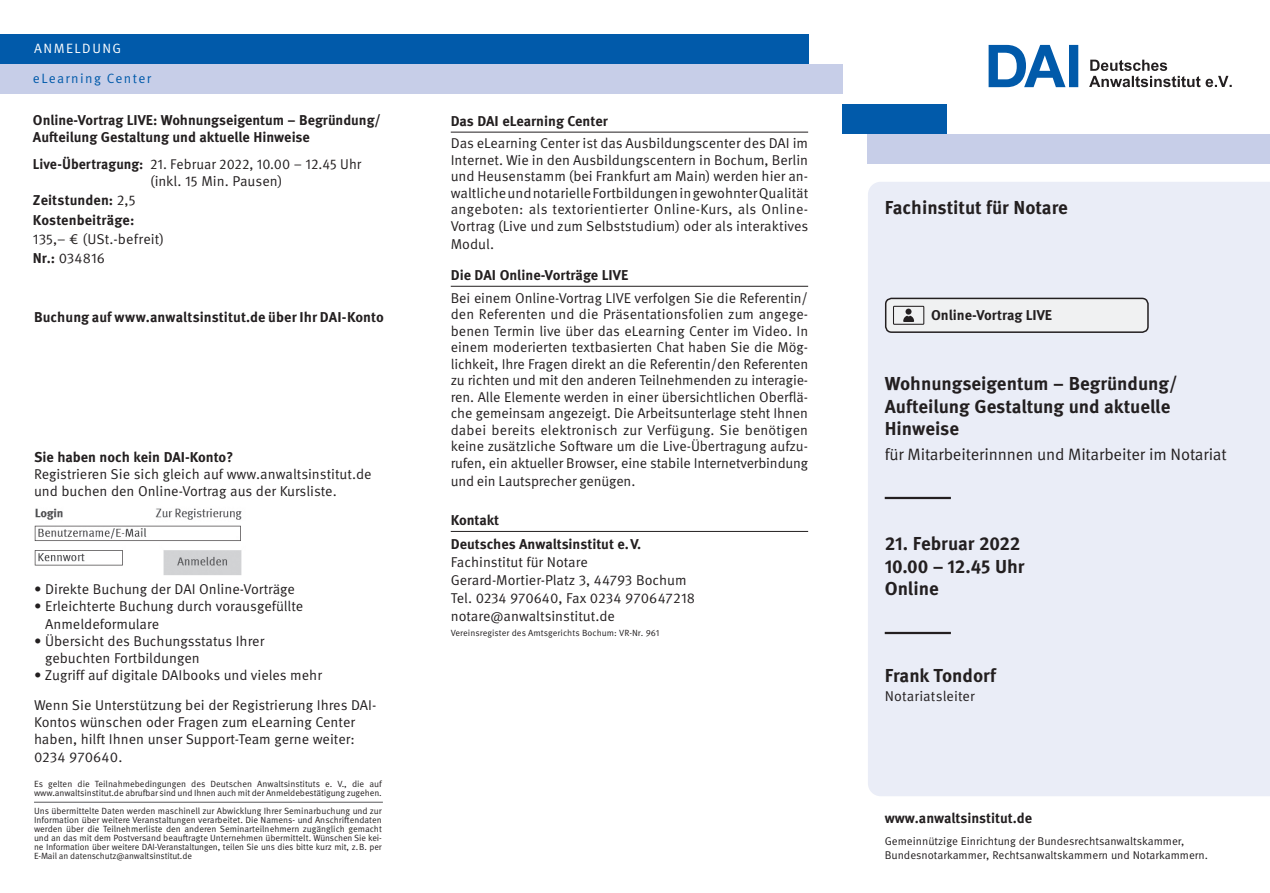
<style>
.page{position:relative;width:1270px;height:893px;background:#fff}
.page>*{position:absolute;margin:0;border:0;box-sizing:border-box;transform-origin:0 0}
.t1{font:700 18.75px/22.5px "Meta OT";color:#231f20}
.t2{font:16.5px "Meta OT Norm";letter-spacing:-.01em;color:#231f20}
.t3{font:14.25px/16.5px "Meta OT Norm";color:#231f20}
.t4{font:700 14.25px/17.1px "Meta OT";color:#231f20}
.t5{font:14.1px "Meta OT Norm";letter-spacing:.005em;color:#231f20}
.t6{font:13.5px "Meta OT Norm";letter-spacing:.1em;color:#015aaa}
.t7{font:13.5px "Meta OT Norm";letter-spacing:.11em;color:#fff}
.t8{font:11.25px/13.5px "Meta OT Norm";color:#231f20}
.t9{font:9px/9px "Meta OT Norm";letter-spacing:-.01em;color:#231f20}
.s1{font-family:"Meta OT Norm";font-weight:400;font-size:14.1px}
.s2{font-family:"Meta OT Norm";font-weight:400}
.s3{font-family:"Meta OT";font-weight:700;font-size:14.25px}
</style>
<div class="page">
<div style="left:0;top:64px;width:842px;height:30px;background:#c7cee8"></div>
<svg style="left:988px;top:45px;width:90px;height:42px"></svg>
<div style="left:868px;top:182px;width:401px;height:614px;background:#eaedf7"></div>
<div style="left:867px;top:134px;width:402px;height:30px;background:#c7cee8"></div>
<div style="left:0;top:34px;width:808px;height:30px;background:#015aaa"></div>
<div style="left:842px;top:104px;width:104px;height:30px;background:#015aaa"></div>
<svg style="left:1089px;top:60px;width:142px;height:27px"></svg>
<hr style="left:884px;top:497px;width:66px;height:2px;background:#231f20">
<hr style="left:884px;top:632px;width:66px;height:2px;background:#231f20">
<div style="left:885px;top:298px;width:262px;height:34px;background:#f0f1f2;border-radius:6px"></div>
<div style="left:884px;top:298px;width:264px;height:35px;border:2px solid #231f20;border-radius:6px"></div>
<div style="left:892px;top:306px;width:32px;height:19px;border:1px solid #231f20"></div>
<svg style="left:903px;top:309px;width:11px;height:13px"></svg>
<img style="left:34px;top:508px;width:208px;height:67px">
<hr style="left:34px;top:802px;width:349px;height:1px;background:#57585a">
<hr style="left:450px;top:132px;width:358px;height:1px;background:#231f20">
<hr style="left:450px;top:286px;width:358px;height:1px;background:#231f20">
<hr style="left:450px;top:531px;width:358px;height:1px;background:#231f20">
<p class="t7" style="left:34px;top:40px;width:89px">ANMELDUNG</p>
<p class="t6" style="left:33px;top:70px;width:120px">eLearning Center</p>
<p class="t4" style="left:33px;top:111px;width:349px">Online-Vortrag LIVE: Wohnungseigentum – Begründung/<br>Aufteilung Gestaltung und aktuelle Hinweise</p>
<p class="t4" style="left:33px;top:156px;width:330px">Live-Übertragung: <span class="s1">21. Februar 2022</span><span class="s2">, 10.00 – 12.45 Uhr</span></p>
<p class="t3" style="left:150px;top:173px;width:134px">(inkl. 15 Min. Pausen)</p>
<p class="t4" style="left:33px;top:191px;width:104px;line-height:19.2px">Zeitstunden: <span class="s2">2,5<br></span>Kostenbeiträge:</p>
<p class="t3" style="left:33px;top:231px;width:133px">135,– € (USt.-befreit)</p>
<p class="t5" style="left:33px;top:250px;width:73px"><span class="s3">Nr.:</span> 034816</p>
<p class="t4" style="left:34px;top:308px;width:351px">Buchung auf www.anwaltsinstitut.de über Ihr DAI-Konto</p>
<p class="t4" style="left:34px;top:448px;width:201px">Sie haben noch kein DAI-Konto?</p>
<p class="t3" style="left:34px;top:465px;width:339px;line-height:17.1px">Registrieren Sie sich gleich auf www.anwaltsinstitut.de und buchen den Online-Vortrag aus der Kursliste.</p>
<p class="t3" style="left:34px;top:581px;width:262px">• Direkte Buchung der DAI Online-Vorträge</p>
<p class="t3" style="left:45px;top:598px;width:260px;line-height:17.1px;text-indent:-11px">• Erleichterte Buchung durch vorausgefüllte<br>Anmeldeformulare</p>
<p class="t3" style="left:45px;top:632px;width:221px;line-height:17.1px;text-indent:-11px">• Übersicht des Buchungsstatus Ihrer gebuchten Fortbildungen</p>
<p class="t3" style="left:34px;top:660px;width:344px;line-height:29.8px">• Zugriff auf digitale DAIbooks und vieles mehr<br>Wenn Sie Unterstützung bei der Registrierung Ihres DAI-</p>
<p class="t3" style="left:34px;top:713px;width:322px;line-height:17.5px;text-align:justify">Kontos wünschen oder Fragen zum eLearning Center haben, hilft Ihnen unser Support-Team gerne weiter:<br>0234 970640.</p>
<p class="t9" style="left:34px;top:780px;width:349px">Es gelten die Teilnahmebedingungen des Deutschen Anwaltsinstituts e. V., die auf www.anwaltsinstitut.de abrufbar sind und Ihnen auch mit der Anmeldebestätigung zugehen.</p>
<p class="t9" style="left:34px;top:806px;width:349px;text-align:justify">Uns übermittelte Daten werden maschinell zur Abwicklung Ihrer Seminarbuchung und zur Information über weitere Veranstaltungen verarbeitet. Die Namens- und Anschriftendaten werden über die Teilnehmerliste den anderen Seminarteilnehmern zugänglich gemacht und an das mit dem Postversand beauftragte Unternehmen übermittelt. Wünschen Sie kei&shy;ne Information über weitere DAI-Veranstaltungen, teilen Sie uns dies bitte kurz mit, z.B. per E-Mail an datenschutz@anwaltsinstitut.de</p>
<p class="t4" style="left:450px;top:112px;width:158px">Das DAI eLearning Center</p>
<p class="t3" style="left:450px;top:135px;width:359px;text-align:justify">Das eLearning Center ist das Ausbildungscenter des DAI im Internet. Wie in den Ausbildungscentern in Bochum, Berlin und Heusenstamm (bei Frankfurt am Main) werden hier an&shy;waltliche und notarielle Fortbildungen in gewohnter Qualität angeboten: als textorientierter Online-Kurs, als Online-Vortrag (Live und zum Selbststudium) oder als interaktives</p>
<p class="t3" style="left:450px;top:236px;width:45px">Modul.</p>
<p class="t4" style="left:450px;top:266px;width:179px">Die DAI Online-Vorträge LIVE</p>
<p class="t3" style="left:450px;top:290px;width:359px;text-align:justify">Bei einem Online-Vortrag LIVE verfolgen Sie die Referentin/ den Referenten und die Präsentationsfolien zum angege&shy;benen Termin live über das eLearning Center im Video. In einem moderierten textbasierten Chat haben Sie die Mög&shy;lichkeit, Ihre Fragen direkt an die Referentin/den Referenten zu richten und mit den anderen Teilnehmenden zu interagie&shy;ren. Alle Elemente werden in einer übersichtlichen Oberflä&shy;che gemeinsam angezeigt. Die Arbeitsunterlage steht Ihnen dabei bereits elektronisch zur Verfügung. Sie benötigen keine zusätzliche Software um die Live-Übertragung aufzu&shy;rufen, ein aktueller Browser, eine stabile Internetverbindung</p>
<p class="t3" style="left:450px;top:473px;width:186px">und ein Lautsprecher genügen.</p>
<p class="t4" style="left:450px;top:508px;width:192px;line-height:24.5px">Kontakt<br>Deutsches Anwaltsinstitut e.V.</p>
<p class="t3" style="left:450px;top:553px;width:246px;line-height:18px">Fachinstitut für Notare<br>Gerard-Mortier-Platz 3, 44793 Bochum<br>Tel. 0234 970640, Fax 0234 970647218 notare@anwaltsinstitut.de</p>
<p class="t9" style="left:450px;top:629px;width:210px">Vereinsregister des Amtsgerichts Bochum: VR-Nr. 961</p>
<h1 class="t1" style="left:884px;top:196px;width:184px">Fachinstitut für Notare</h1>
<p class="t4" style="left:931px;top:306px;width:122px">Online-Vortrag LIVE</p>
<h1 class="t1" style="left:884px;top:373px;width:294px">Wohnungseigentum – Begründung/<br>Aufteilung Gestaltung und aktuelle<br>Hinweise</h1>
<p class="t2" style="left:884px;top:444px;width:343px">für Mitarbeiterinnnen und Mitarbeiter im Notariat</p>
<h1 class="t1" style="left:884px;top:533px;width:141px">21. Februar 2022<br>10.00 – 12.45 Uhr<br>Online</h1>
<h1 class="t1" style="left:884px;top:664px;width:113px">Frank Tondorf</h1>
<p class="t3" style="left:884px;top:688px;width:91px">Notariatsleiter</p>
<p class="t4" style="left:884px;top:810px;width:149px">www.anwaltsinstitut.de</p>
<p class="t8" style="left:884px;top:835px;width:325px">Gemeinnützige Einrichtung der Bundesrechtsanwaltskammer,<br>Bundesnotarkammer, Rechtsanwaltskammern und Notarkammern.</p>
</div>
